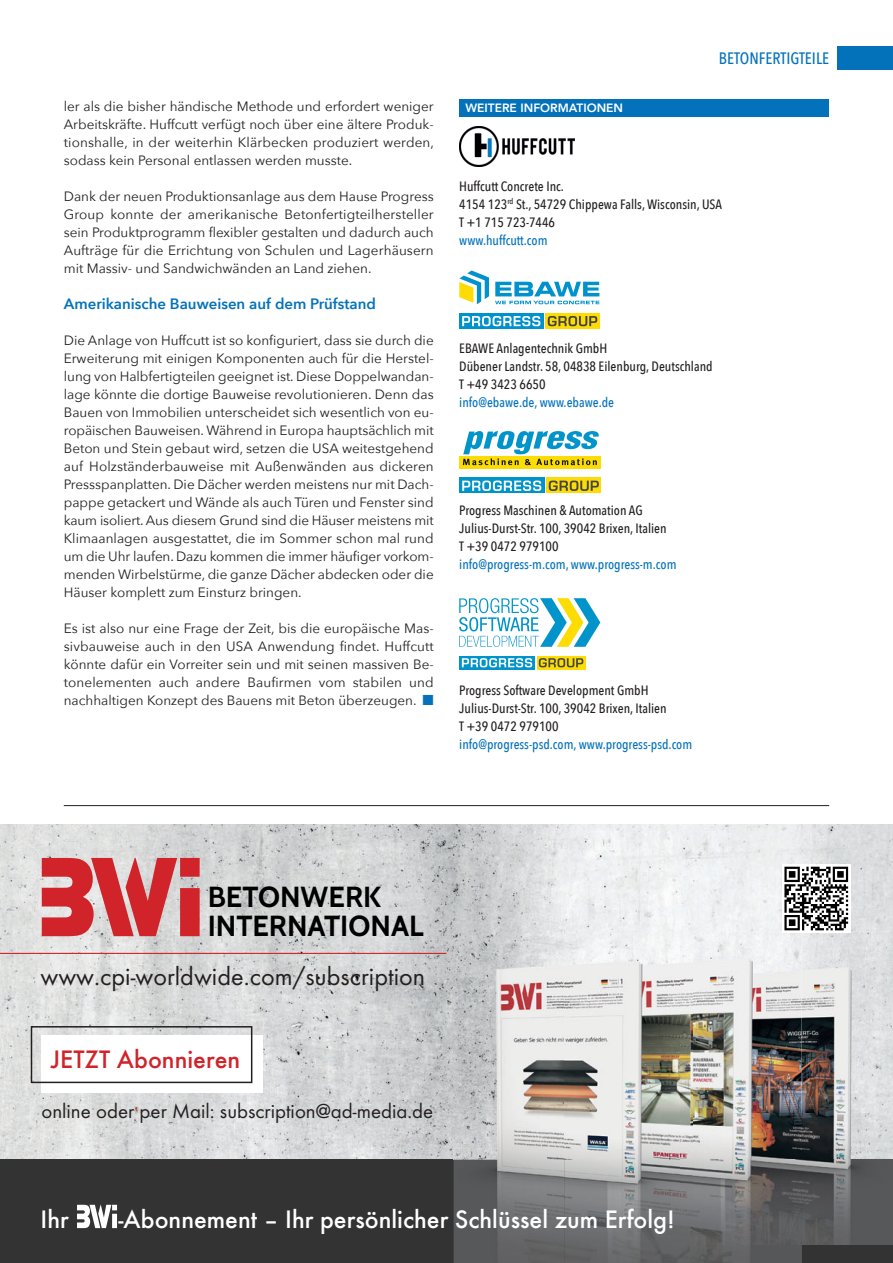
<style>
.page{position:relative;width:893px;height:1263px;background:#fff}
.page>*{position:absolute;margin:0;border:0;box-sizing:border-box;transform-origin:0 0}
.t1{font:700 28.95px/29px "Cabin";color:#000}
.t2{font:500 26.25px "Futura T";color:#fff}
.t3{font:26.25px "Futura T";color:#231f20}
.t4{font:500 26.25px "Futura T";color:#d1232a}
.t5{font:21px "Futura T";color:#231f20}
.t6{font:500 16.5px "Avenir Next Condensed";color:#0372bb}
.t7{font:600 15px "Avenir Next";color:#0372bb}
.t8{font:13.5px/18px "Avenir Next";color:#231f20;text-align:justify}
.t9{font:500 13.5px/18px "Avenir Next Condensed";color:#231f20}
.t10{font:500 13.5px "Avenir Next Condensed";color:#0372bb}
.t11{font:800 12px "Avenir";color:#fff}
.s1{font-family:"European Pi Three";color:#0372bb}
</style>
<div class="page">
<div style="left:838px;top:47px;width:55px;height:23px;background:#0372bb"></div>
<div style="left:459px;top:100px;width:370px;height:17px;background:#0372bb"></div>
<img style="left:459px;top:126px;width:115px;height:40px">
<svg style="left:459px;top:313px;width:84px;height:15px"></svg>
<svg style="left:545px;top:313px;width:54px;height:15px"></svg>
<svg style="left:462px;top:316px;width:78px;height:10px"></svg>
<svg style="left:548px;top:316px;width:49px;height:10px"></svg>
<svg style="left:459px;top:270px;width:30px;height:34px"></svg>
<svg style="left:495px;top:282px;width:104px;height:22px"></svg>
<div style="left:459px;top:478px;width:85px;height:15px;background:#0094ca"></div>
<div style="left:546px;top:478px;width:55px;height:15px;background:#fddc03"></div>
<svg style="left:462px;top:480px;width:79px;height:11px"></svg>
<svg style="left:549px;top:480px;width:50px;height:11px"></svg>
<div style="left:459px;top:456px;width:142px;height:13px;background:#fddc03"></div>
<svg style="left:463px;top:431px;width:136px;height:34px"></svg>
<svg style="left:459px;top:598px;width:141px;height:49px"></svg>
<svg style="left:459px;top:656px;width:76px;height:13px"></svg>
<svg style="left:537px;top:656px;width:48px;height:13px"></svg>
<svg style="left:462px;top:658px;width:70px;height:9px"></svg>
<svg style="left:539px;top:658px;width:44px;height:9px"></svg>
<hr style="left:64px;top:805px;width:765px;height:1px;background:#231f20">
<img style="left:0;top:825px;width:893px;height:335px">
<div style="left:0;top:1160px;width:893px;height:103px;background:#333"></div>
<svg style="left:42px;top:858px;width:158px;height:78px;background:#d45f64"></svg>
<hr style="left:0;top:953px;width:446px;height:1px;background:#d1232a">
<div style="left:41px;top:1035px;width:222px;height:57px;background:#fff"></div>
<div style="left:31px;top:1026px;width:221px;height:57px;border:2px solid #231f20"></div>
<svg style="left:782px;top:864px;width:68px;height:67px"></svg>
<img style="left:801px;top:931px;width:92px;height:313px">
<img style="left:454px;top:931px;width:347px;height:332px">
<svg style="left:782px;top:867px;width:66px;height:65px"></svg>
<img style="left:564px;top:1160px;width:128px;height:103px">
<img style="left:681px;top:1160px;width:11px;height:84px">
<svg style="left:77px;top:1205px;width:40px;height:23px"></svg>
<p class="t8" style="left:64px;top:97px;width:372px">ler als die bisher händische Methode und erfordert weniger Arbeitskräfte. Huffcutt verfügt noch über eine ältere Produk&shy;tionshalle, in der weiterhin Klärbecken produziert werden, sodass kein Personal entlassen werden musste.</p>
<p class="t8" style="left:64px;top:187px;width:371px">Dank der neuen Produktionsanlage aus dem Hause Progress Group konnte der amerikanische Betonfertigteilhersteller sein Produktprogramm flexibler gestalten und dadurch auch Aufträge für die Errichtung von Schulen und Lagerhäusern mit Massiv- und Sandwichwänden an Land ziehen.</p>
<p class="t7" style="left:64px;top:294px;width:314px">Amerikanische Bauweisen auf dem Prüfstand</p>
<p class="t8" style="left:64px;top:331px;width:371px">Die Anlage von Huffcutt ist so konfiguriert, dass sie durch die Erweiterung mit einigen Komponenten auch für die Herstel&shy;lung von Halbfertigteilen geeignet ist. Diese Doppelwandan&shy;lage könnte die dortige Bauweise revolutionieren. Denn das Bauen von Immobilien unterscheidet sich wesentlich von eu&shy;ropäischen Bauweisen. Während in Europa hauptsächlich mit Beton und Stein gebaut wird, setzen die USA weitestgehend auf Holzständerbauweise mit Außenwänden aus dickeren Pressspanplatten. Die Dächer werden meistens nur mit Dach&shy;pappe getackert und Wände als auch Türen und Fenster sind kaum isoliert. Aus diesem Grund sind die Häuser meistens mit Klimaanlagen ausgestattet, die im Sommer schon mal rund um die Uhr laufen. Dazu kommen die immer häufiger vorkom&shy;menden Wirbelstürme, die ganze Dächer abdecken oder die Häuser komplett zum Einsturz bringen.</p>
<p class="t8" style="left:64px;top:619px;width:371px">Es ist also nur eine Frage der Zeit, bis die europäische Mas&shy;sivbauweise auch in den USA Anwendung findet. Huffcutt könnte dafür ein Vorreiter sein und mit seinen massiven Be&shy;tonelementen auch andere Baufirmen vom stabilen und nachhaltigen Konzept des Bauens mit Beton überzeugen. <span class="s1">-</span></p>
<p class="t11" style="left:465px;top:100px;width:159px">WEITERE INFORMATIONEN</p>
<p class="t6" style="left:719px;top:47px;width:112px">BETONFERTIGTEILE</p>
<p class="t9" style="left:459px;top:178px;width:264px">Huffcutt Concrete Inc.<br>4154 123<sup>rd</sup> St., 54729 Chippewa Falls, Wisconsin, USA<br>T +1 715 723-7446</p>
<p class="t10" style="left:459px;top:232px;width:90px">www.huffcutt.com</p>
<p class="t9" style="left:459px;top:340px;width:255px">EBAWE Anlagentechnik GmbH<br>Dübener Landstr. 58, 04838 Eilenburg, Deutschland<br>T +49 3423 6650</p>
<p class="t10" style="left:459px;top:394px;width:156px">info@ebawe.de, www.ebawe.de</p>
<p class="t9" style="left:459px;top:502px;width:209px">Progress Maschinen &amp; Automation AG<br>Julius-Durst-Str. 100, 39042 Brixen, Italien<br>T +39 0472 979100</p>
<p class="t10" style="left:459px;top:556px;width:219px">info@progress-m.com, www.progress-m.com</p>
<p class="t9" style="left:459px;top:682px;width:209px">Progress Software Development GmbH<br>Julius-Durst-Str. 100, 39042 Brixen, Italien<br>T +39 0472 979100</p>
<p class="t10" style="left:459px;top:736px;width:235px">info@progress-psd.com, www.progress-psd.com</p>
<h1 class="t1" style="left:208px;top:883px;width:217px">BETONWERK<br>INTERNATIONAL</h1>
<h2 class="t3" style="left:40px;top:960px;width:386px">www.cpi-worldwide.com/subscription</h2>
<h2 class="t4" style="left:51px;top:1044px;width:191px">JETZT Abonnieren</h2>
<h3 class="t5" style="left:41px;top:1099px;width:393px">online oder per Mail: subscription@ad-media.de</h3>
<h2 class="t2" style="left:40px;top:1203px;width:30px">Ihr</h2>
<h2 class="t2" style="left:119px;top:1203px;width:558px">-Abonnement – Ihr persönlicher Schlüssel zum Erfolg!</h2>
</div>
